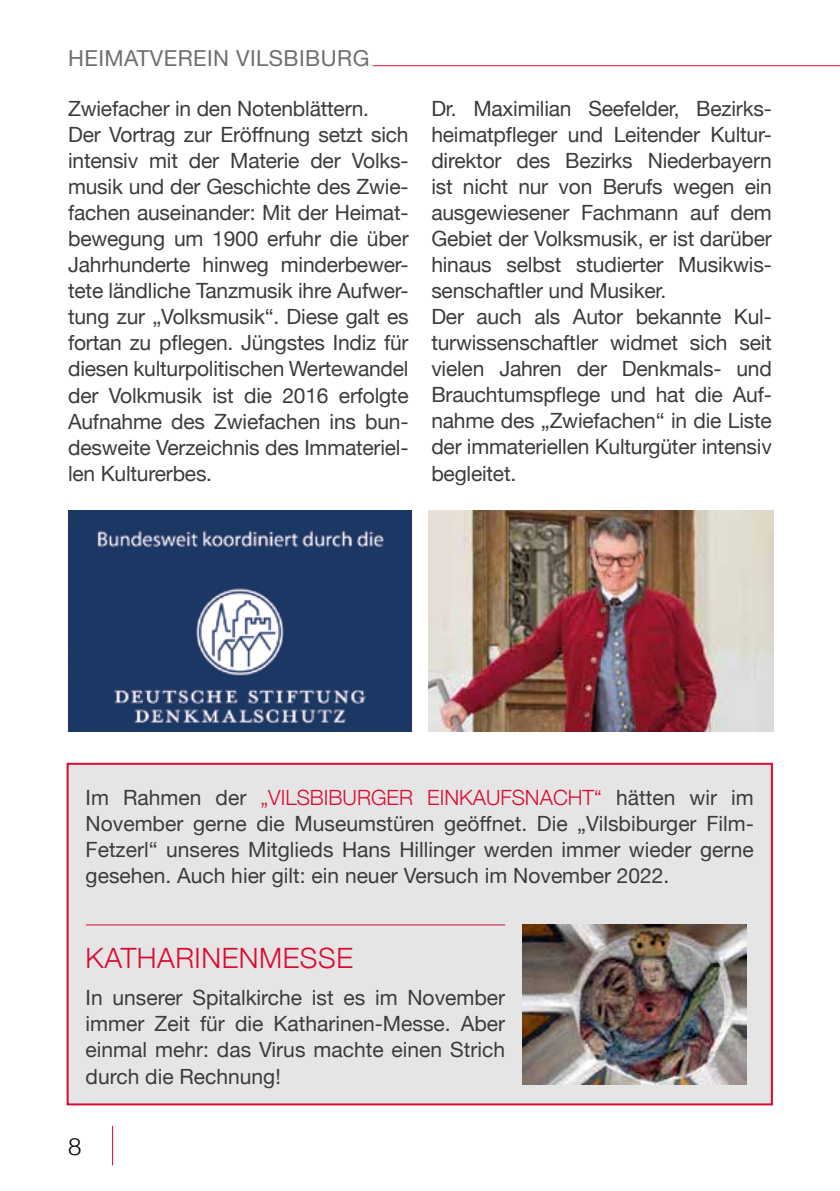
<style>
.page{position:relative;width:840px;height:1191px;background:#fff}
.page>*{position:absolute;margin:0;border:0;box-sizing:border-box;transform-origin:0 0}
.t1{font:300 28px "Helvetica Neue";letter-spacing:.02em;color:#dc0a33}
.t2{font:300 24px "Helvetica Neue";color:#000}
.t3{font:22px "Helvetica Neue";letter-spacing:.02em;color:#706f6f}
.t4{font:21px/26px "Helvetica Neue";letter-spacing:-.01em;color:#3c3c3b;text-align:justify}
.s1{font-weight:300;color:#dc0a33}
</style>
<div class="page">
<hr style="left:112px;top:1125px;width:1px;height:40px;background:#dc0a33">
<hr style="left:372px;top:65px;width:467px;height:1px;background:#dc0a33">
<div style="left:68px;top:764px;width:703px;height:340px;background:#e5e5e5"></div>
<div style="left:67px;top:763px;width:705px;height:342px;border:2px solid #dc0a33"></div>
<hr style="left:86px;top:924px;width:419px;height:1px;background:#dc0a33">
<img style="left:522px;top:924px;width:224px;height:160px">
<img style="left:68px;top:510px;width:343px;height:221px">
<img style="left:428px;top:510px;width:345px;height:221px">
<p class="t3" style="left:68px;top:42px;width:302px">HEIMATVEREIN VILSBIBURG</p>
<p class="t4" style="left:68px;top:97px;width:342px;text-align:left">Zwiefacher in den Notenblättern.<br>Der Vortrag zur Eröffnung setzt sich intensiv mit der Materie der Volks&shy;musik und der Geschichte des Zwie&shy;fachen auseinander: Mit der Heimat&shy;bewegung um 1900 erfuhr die über Jahrhunderte hinweg minderbewer&shy;tete ländliche Tanzmusik ihre Aufwer&shy;tung zur „Volksmusik“. Diese galt es fortan zu pflegen. Jüngstes Indiz für diesen kulturpolitischen Wertewandel der Volkmusik ist die 2016 erfolgte Aufnahme des Zwiefachen ins bun&shy;desweite Verzeichnis des Immateriel&shy;len Kulturerbes.</p>
<p class="t4" style="left:431px;top:97px;width:342px;text-align:left">Dr. Maximilian Seefelder, Bezirks&shy;heimatpfleger und Leitender Kultur&shy;direktor des Bezirks Niederbayern ist nicht nur von Berufs wegen ein ausgewiesener Fachmann auf dem Gebiet der Volksmusik, er ist darüber hinaus selbst studierter Musikwis&shy;senschaftler und Musiker.<br>Der auch als Autor bekannte Kul&shy;turwissenschaftler widmet sich seit vielen Jahren der Denkmals- und Brauchtumspflege und hat die Auf&shy;nahme des „Zwiefachen“ in die Liste der immateriellen Kulturgüter intensiv begleitet.</p>
<p class="t4" style="left:86px;top:785px;width:669px">Im Rahmen der <span class="s1">„VILSBIBURGER EINKAUFSNACHT“</span> hätten wir im November gerne die Museumstüren geöffnet. Die „Vilsbiburger Film-Fetzerl“ unseres Mitglieds Hans Hillinger werden immer wieder gerne gesehen. Auch hier gilt: ein neuer Versuch im November 2022.</p>
<h1 class="t1" style="left:86px;top:935px;width:269px">KATHARINENMESSE</h1>
<p class="t4" style="left:86px;top:986px;width:421px">In unserer Spitalkirche ist es im November immer Zeit für die Katharinen-Messe. Aber einmal mehr: das Virus machte einen Strich durch die Rechnung!</p>
<p class="t2" style="left:68px;top:1126px;width:15px">8</p>
</div>
